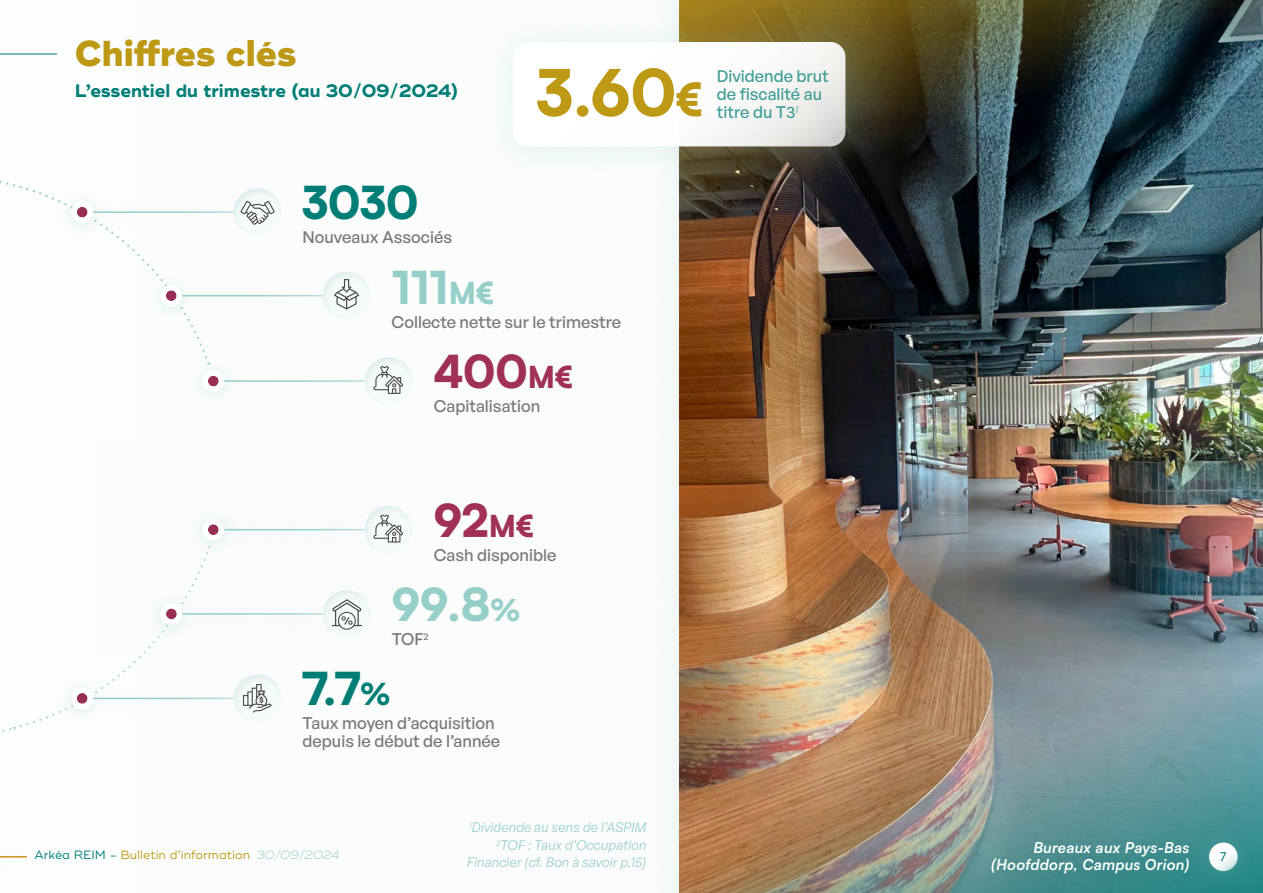
<style>
.page{position:relative;width:1263px;height:893px;background:#fafcfc}
.page>*{position:absolute;margin:0;border:0;box-sizing:border-box;transform-origin:0 0}
.t1{font:900 63.6px "Satoshi";color:#bd9916}
.t2{font:900 45px "Satoshi";color:#96ceca}
.t3{font:900 45px "Satoshi";color:#a03058}
.t4{font:900 45px "Satoshi";color:#007e76}
.t5{font:800 36px "Ridley Grotesk";color:#bd9916}
.t6{font:700 18px "Ridley Grotesk";color:#007e76}
.t7{font:500 16.5px/18px "General Sans";color:#787879}
.t8{font:500 16.5px/18px "General Sans";color:#409e98}
.t9{font:italic 700 15px/16.5px "Satoshi";letter-spacing:.02em;color:#fff;text-align:right}
.t10{font:italic 13.5px/18px "General Sans";letter-spacing:.01em;color:#96ceca;text-align:right}
.t11{font:13.5px "Myriad Pro";color:#007e76}
.t12{font:12px "Ridley Grotesk";color:#bd9916}
.t13{font:italic 9.6px "General Sans";color:#409e98}
.s1{font-size:45px}
.s2{font-size:30px}
.s3{color:#007e76}
.s4{font-weight:300;font-style:italic;color:#96ceca}
</style>
<div class="page">
<svg style="left:0;top:856px;width:27px;height:1px"></svg>
<div style="left:651px;top:0;width:612px;height:893px;background:#f6fafa"></div>
<img style="left:679px;top:255px;width:584px;height:375px">
<hr style="left:0;top:54px;width:57px;height:1px;background:#007e76">
<img style="left:679px;top:630px;width:584px;height:263px">
<img style="left:679px;top:0;width:584px;height:255px">
<div style="left:984px;top:834px;width:213px;height:47px;background:#007e76;opacity:.2"></div>
<div style="left:485px;top:17px;width:388px;height:161px;background:#96ceca;opacity:.25"></div>
<svg style="left:513px;top:42px;width:332px;height:104px"></svg>
<hr style="left:92px;top:698px;width:142px;height:1px;background:#96ceca">
<div style="left:58px;top:675px;width:49px;height:50px;background:#fbfcfc"></div>
<div style="left:71px;top:687px;width:22px;height:22px;background:#fff;border-radius:50%"></div>
<div style="left:64px;top:681px;width:35px;height:23px;background:#96ceca;opacity:.2"></div>
<div style="left:220px;top:662px;width:73px;height:60px;background:#007e76;opacity:.1"></div>
<hr style="left:181px;top:295px;width:142px;height:1px;background:#96ceca">
<div style="left:147px;top:273px;width:49px;height:49px;background:#96ceca;opacity:.35"></div>
<div style="left:160px;top:285px;width:22px;height:22px;background:#fff;border-radius:50%"></div>
<div style="left:153px;top:278px;width:35px;height:23px;background:#96ceca;opacity:.2"></div>
<div style="left:309px;top:260px;width:73px;height:60px;background:#007e76;opacity:.1"></div>
<svg style="left:334px;top:279px;width:25px;height:30px"></svg>
<svg style="left:260px;top:201px;width:15px;height:23px"></svg>
<hr style="left:92px;top:211px;width:142px;height:2px;background:#96ceca">
<div style="left:58px;top:189px;width:49px;height:50px;background:#96ceca;opacity:.35"></div>
<div style="left:71px;top:201px;width:22px;height:22px;background:#fff;border-radius:50%"></div>
<div style="left:64px;top:195px;width:35px;height:23px;background:#96ceca;opacity:.2"></div>
<hr style="left:223px;top:380px;width:142px;height:2px;background:#96ceca">
<div style="left:189px;top:358px;width:49px;height:49px;background:#fafcfc"></div>
<div style="left:202px;top:370px;width:22px;height:22px;background:#fff;border-radius:50%"></div>
<div style="left:195px;top:364px;width:35px;height:23px;background:#96ceca;opacity:.2"></div>
<div style="left:351px;top:345px;width:74px;height:60px;background:#007e76;opacity:.1"></div>
<svg style="left:373px;top:366px;width:30px;height:28px"></svg>
<hr style="left:223px;top:529px;width:142px;height:1px;background:#96ceca">
<div style="left:189px;top:507px;width:49px;height:49px;background:#f9fbfb"></div>
<div style="left:202px;top:519px;width:22px;height:22px;background:#fff;border-radius:50%"></div>
<div style="left:195px;top:512px;width:35px;height:23px;background:#96ceca;opacity:.2"></div>
<div style="left:351px;top:494px;width:74px;height:60px;background:#007e76;opacity:.1"></div>
<svg style="left:373px;top:515px;width:30px;height:27px"></svg>
<hr style="left:181px;top:613px;width:142px;height:2px;background:#96ceca">
<div style="left:147px;top:591px;width:49px;height:49px;background:#f9fbfb"></div>
<div style="left:160px;top:603px;width:22px;height:22px;background:#fff;border-radius:50%"></div>
<div style="left:153px;top:596px;width:35px;height:23px;background:#96ceca;opacity:.2"></div>
<div style="left:309px;top:578px;width:74px;height:60px;background:#007e76;opacity:.1"></div>
<svg style="left:332px;top:599px;width:30px;height:31px"></svg>
<div style="left:1187px;top:823px;width:73px;height:70px;background:#96ceca;opacity:.25"></div>
<svg style="left:1209px;top:842px;width:29px;height:29px"></svg>
<svg style="left:243px;top:684px;width:29px;height:29px"></svg>
<h3 class="t5" style="left:75px;top:32px;width:223px">Chiffres clés</h3>
<p class="t6" style="left:75px;top:80px;width:385px">L’essentiel du trimestre (au 30/09/2024)</p>
<h1 class="t1" style="left:537px;top:44px;width:168px">3.60<span class="s1">€</span></h1>
<p class="t8" style="left:717px;top:67px;width:114px">Dividende brut de fiscalité au titre du T3</p>
<p class="t13" style="left:795px;top:103px;width:4px">1</p>
<h2 class="t4" style="left:302px;top:168px;width:117px">3030</h2>
<p class="t7" style="left:302px;top:228px;width:151px">Nouveaux Associés</p>
<h2 class="t2" style="left:392px;top:253px;width:104px">111<span class="s2">M€</span></h2>
<p class="t7" style="left:392px;top:312px;width:231px">Collecte nette sur le trimestre</p>
<h2 class="t3" style="left:434px;top:337px;width:141px">400<span class="s2">M€</span></h2>
<p class="t7" style="left:434px;top:397px;width:108px">Capitalisation</p>
<h2 class="t3" style="left:434px;top:486px;width:102px">92<span class="s2">M€</span></h2>
<p class="t7" style="left:434px;top:545px;width:124px">Cash disponible</p>
<h2 class="t2" style="left:392px;top:570px;width:130px">99.8<span class="s2">%</span></h2>
<p class="t7" style="left:392px;top:630px;width:38px">TOF<sup>2</sup></p>
<h2 class="t4" style="left:302px;top:655px;width:89px">7.7<span class="s2">%</span></h2>
<p class="t7" style="left:302px;top:714px;width:199px">Taux moyen d’acquisition depuis le début de l’année</p>
<p class="t12" style="left:34px;top:848px;width:307px"><span class="s3">Arkéa REIM -</span> Bulletin d’information <span class="s4">30/09/2024</span></p>
<p class="t10" style="left:469px;top:818px;width:178px"><sup>1</sup>Dividende au sens de l’ASPIM<br><sup>2</sup>TOF : Taux d’Occupation</p>
<p class="t10" style="left:467px;top:852px;width:181px">Financier (cf. Bon à savoir p.15)</p>
<p class="t9" style="left:991px;top:839px;width:200px">Bureaux aux Pays-Bas (Hoofddorp, Campus Orion)</p>
<p class="t11" style="left:1220px;top:848px;width:8px">7</p>
</div>
